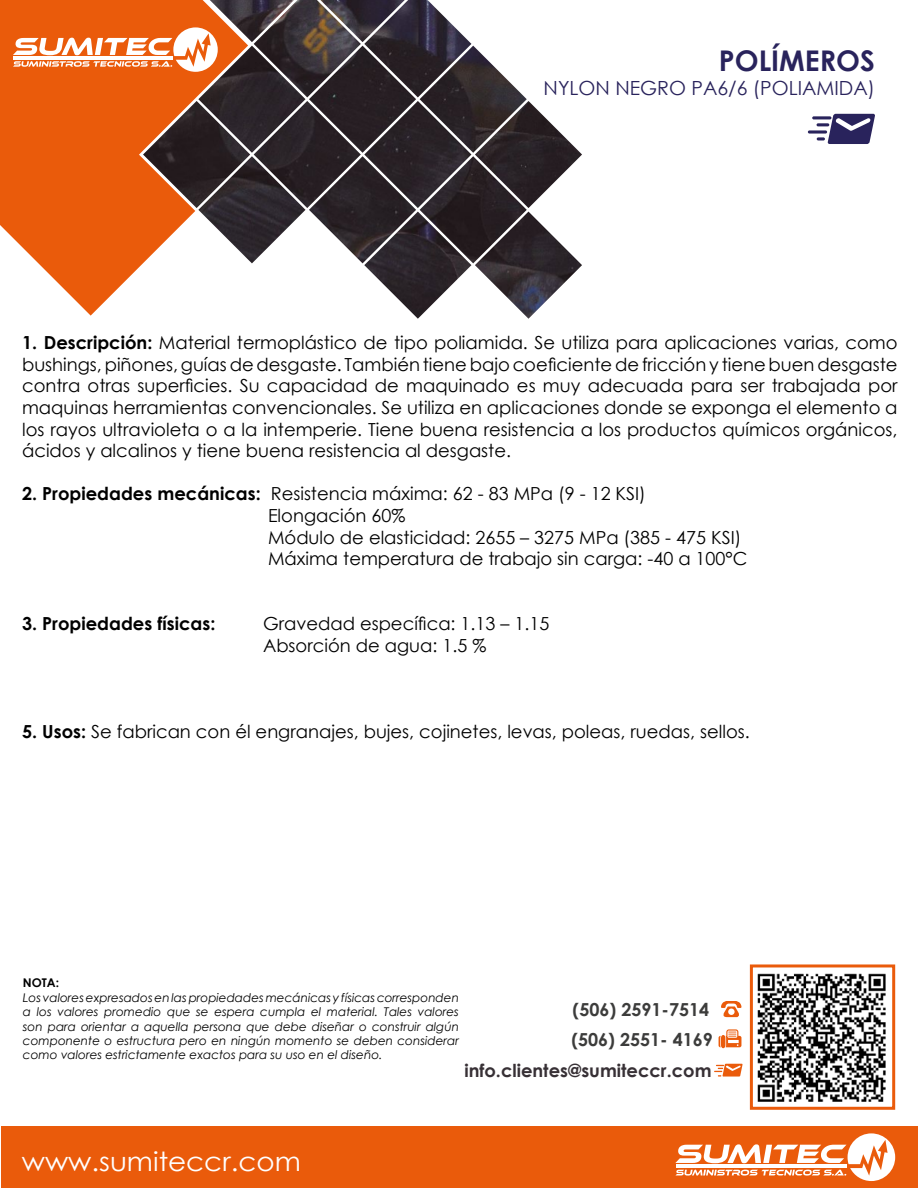
<style>
.page{position:relative;width:918px;height:1188px;background:#fff}
.page>*{position:absolute;margin:0;border:0;box-sizing:border-box;transform-origin:0 0}
.t1{font:700 28.5px "Century Gothic";color:#29235c}
.t2{font:26.4px "Century Gothic";color:#fff;scale:1.05 1}
.t3{font:19.5px "Century Gothic";color:#29235c}
.t4{font:18px/21.6px "Century Gothic";color:#000}
.t5{font:700 18px/29.4px "Century Gothic";color:#3c3c3b}
.t6{font:700 18px "Century Gothic";color:#373035}
.t7{font:700 18px "Century Gothic";color:#000}
.t8{font:italic 12px/14.4px "Century Gothic";color:#000;text-align:justify}
.t9{font:700 12px "Century Gothic";color:#000}
.s1{font-weight:700}
</style>
<div class="page">
<svg style="left:0;top:0;width:143px;height:316px;background:#ec722d"></svg>
<img style="left:749px;top:964px;width:137px;height:146px">
<div style="left:750px;top:964px;width:145px;height:146px;border:3px solid #ea5b0b"></div>
<svg style="left:13px;top:27px;width:130px;height:45px"></svg>
<div style="left:1px;top:1126px;width:917px;height:62px;background:#ea5b0b"></div>
<svg style="left:721px;top:1001px;width:21px;height:16px"></svg>
<svg style="left:719px;top:1029px;width:22px;height:19px"></svg>
<svg style="left:675px;top:1133px;width:220px;height:48px"></svg>
<img style="left:143px;top:0;width:439px;height:319px">
<hr style="left:812px;top:116px;width:19px;height:3px;background:#29235c;border-radius:2px">
<svg style="left:808px;top:130px;width:19px;height:4px"></svg>
<svg style="left:817px;top:114px;width:58px;height:30px"></svg>
<svg style="left:714px;top:1064px;width:29px;height:13px"></svg>
<h1 class="t1" style="left:719px;top:39px;width:158px">POLÍMEROS</h1>
<p class="t3" style="left:544px;top:74px;width:333px">NYLON NEGRO PA6/6 (POLIAMIDA)</p>
<p class="t4" style="left:22px;top:332px;width:877px;text-align:justify"><span class="s1">1. Descripción:</span> Material termoplástico de tipo poliamida. Se utiliza para aplicaciones varias, como bushings, piñones, guías de desgaste. También tiene bajo coeficiente de fricción y tiene buen desgaste contra otras superficies. Su capacidad de maquinado es muy adecuada para ser trabajada por maquinas herramientas convencionales. Se utiliza en aplicaciones donde se exponga el elemento a los rayos ultravioleta o a la intemperie. Tiene buena resistencia a los productos químicos orgánicos, ácidos y alcalinos y tiene buena resistencia al desgaste.</p>
<p class="t4" style="left:268px;top:483px;width:481px;text-indent:-246px"><span class="s1">2. Propiedades mecánicas:</span> Resistencia máxima: 62 - 83 MPa (9 - 12 KSI)<br>Elongación 60%<br>Módulo de elasticidad: 2655 – 3275 MPa (385 - 475 KSI)<br>Máxima temperatura de trabajo sin carga: -40 a 100°C</p>
<p class="t7" style="left:22px;top:610px;width:195px">3. Propiedades físicas:</p>
<p class="t4" style="left:263px;top:613px;width:288px">Gravedad específica: 1.13 – 1.15<br>Absorción de agua: 1.5 %</p>
<p class="t4" style="left:22px;top:721px;width:729px"><span class="s1">5. Usos:</span> Se fabrican con él engranajes, bujes, cojinetes, levas, poleas, ruedas, sellos.</p>
<p class="t9" style="left:23px;top:974px;width:38px">NOTA:</p>
<p class="t8" style="left:23px;top:990px;width:438px">Los valores expresados en las propiedades mecánicas y físicas corresponden a los valores promedio que se espera cumpla el material. Tales valores son para orientar a aquella persona que debe diseñar o construir algún componente o estructura pero en ningún momento se deben considerar como valores estrictamente exactos para su uso en el diseño.</p>
<p class="t5" style="left:571px;top:994px;width:143px">(506) 2591-7514 (506) 2551- 4169</p>
<p class="t6" style="left:464px;top:1056px;width:249px">info.clientes@sumiteccr.com</p>
<h2 class="t2" style="left:22px;top:1143px;width:267px">www.sumiteccr.com</h2>
</div>
